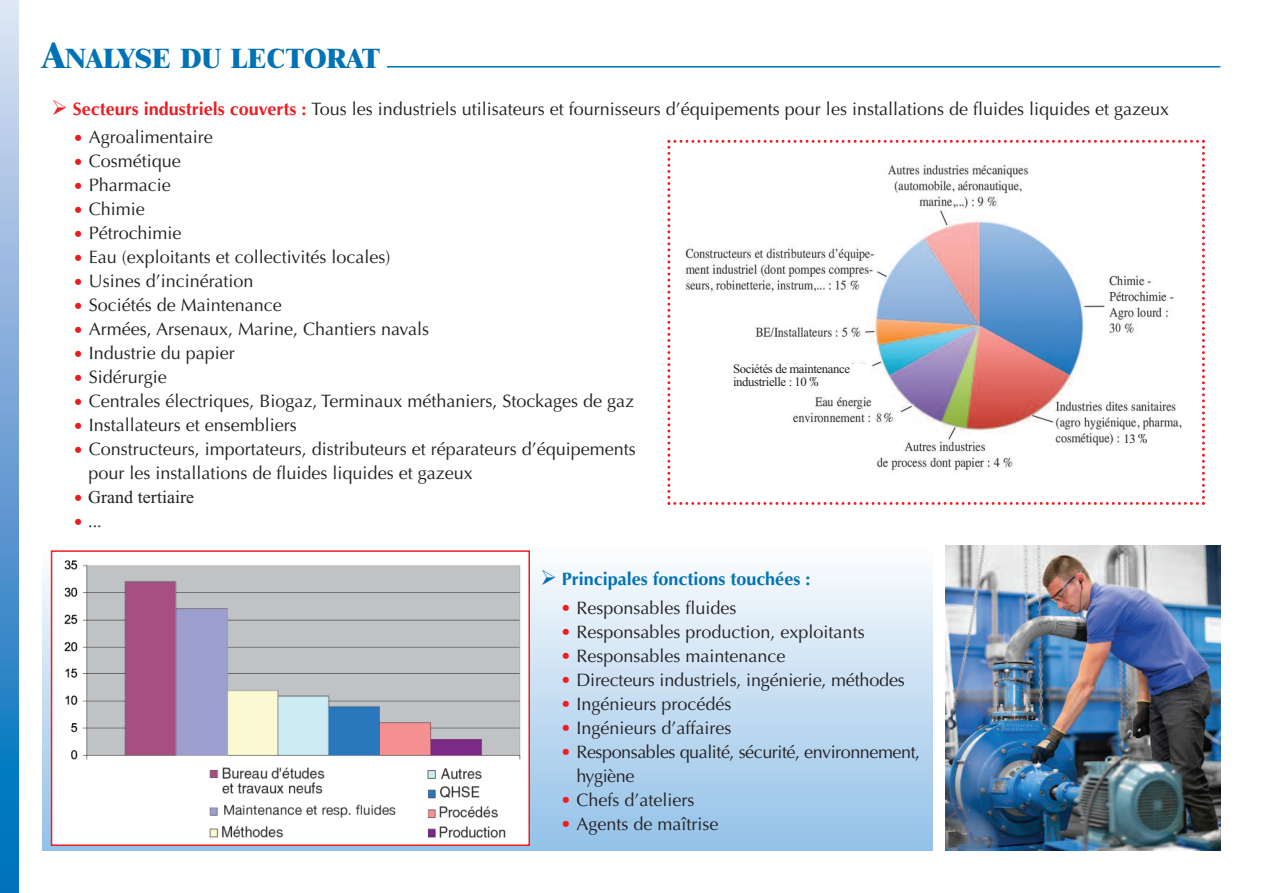
<style>
.page{position:relative;width:1263px;height:893px;background:#fff}
.page>*{position:absolute;margin:0;border:0;box-sizing:border-box;transform-origin:0 0}
.t1{font:800 27px "Times";color:#0072b5}
.t2{font:18px/24px "Optima LT";color:#231f20}
.t3{font:18px/24px "Optima LT";letter-spacing:-.025em;color:#231f20}
.t4{font:700 18px "Optima LT";color:#0072b5}
.t5{font:18px "Times New Roman";color:#231f20}
.t6{font:12.75px/13.5px "Times New Roman";letter-spacing:-.03em;color:#231f20}
.s1{font-size:36px}
.s2{color:#ee1d23}
.s3{font-weight:700;color:#ee1d23}
.s4{font-family:"Optima LT";color:#ee1d23}
.s5{font-family:"Bodoni Svty Two ITCTT"}
</style>
<div class="page">
<div style="left:43px;top:546px;width:889px;height:304px;background:linear-gradient(to bottom,#fcfdfe,#92c1e7)"></div>
<svg style="left:667px;top:140px;width:538px;height:365px"></svg>
<div style="left:52px;top:552px;width:476px;height:292px;background:#fff"></div>
<img style="left:64px;top:560px;width:457px;height:278px">
<div style="left:51px;top:550px;width:479px;height:296px;border:2px solid #ee1d23"></div>
<hr style="left:387px;top:66px;width:833px;height:2px;background:#0072b5">
<img style="left:946px;top:546px;width:274px;height:304px">
<svg style="left:0;top:0;width:18px;height:893px;background:#6aa3d5"></svg>
<div style="left:733px;top:364px;width:137px;height:29px;background:#fff"></div>
<div style="left:1123px;top:431px;width:28px;height:16px;background:#fff"></div>
<h1 class="t1" style="left:43px;top:49px;width:339px"><span class="s1">A</span>NALYSE DU LECTORAT</h1>
<p class="t2" style="left:52px;top:98px;width:1119px"><span class="s2">➢</span> <span class="s3">Secteurs industriels couverts :</span> Tous les industriels utilisateurs et fournisseurs d’équipements pour les installations de fluides liquides et gazeux</p>
<p class="t2" style="left:73px;top:127px;width:141px"><span class="s2">•</span> Agroalimentaire</p>
<p class="t2" style="left:73px;top:151px;width:109px"><span class="s2">•</span> Cosmétique</p>
<p class="t2" style="left:73px;top:175px;width:99px"><span class="s2">•</span> Pharmacie</p>
<p class="t2" style="left:73px;top:199px;width:73px"><span class="s2">•</span> Chimie</p>
<p class="t2" style="left:73px;top:223px;width:110px"><span class="s2">•</span> Pétrochimie</p>
<p class="t2" style="left:73px;top:247px;width:319px"><span class="s2">•</span> Eau (exploitants et collectivités locales)</p>
<p class="t2" style="left:73px;top:271px;width:182px"><span class="s2">•</span> Usines d’incinération</p>
<p class="t2" style="left:73px;top:295px;width:210px"><span class="s2">•</span> Sociétés de Maintenance</p>
<p class="t2" style="left:73px;top:319px;width:358px"><span class="s2">•</span> Armées, Arsenaux, Marine, Chantiers navals</p>
<p class="t2" style="left:73px;top:343px;width:163px"><span class="s2">•</span> Industrie du papier</p>
<p class="t2" style="left:73px;top:367px;width:95px"><span class="s2">•</span> Sidérurgie</p>
<p class="t2" style="left:73px;top:391px;width:563px"><span class="s2">•</span> Centrales électriques, Biogaz, Terminaux méthaniers, Stockages de gaz</p>
<p class="t2" style="left:73px;top:415px;width:225px"><span class="s2">•</span> Installateurs et ensembliers</p>
<p class="t2" style="left:88px;top:439px;width:549px;text-indent:-16px"><span class="s2">•</span> Constructeurs, importateurs, distributeurs et réparateurs d’équipements pour les installations de fluides liquides et gazeux</p>
<p class="t5" style="left:73px;top:490px;width:123px"><span class="s4">•</span> Grand tertiaire</p>
<p class="t5" style="left:73px;top:514px;width:30px"><span class="s4">•</span> ...</p>
<p class="t6" style="left:733px;top:362px;width:118px">Sociétés de maintenance industrielle : 10 <span class="s5">%</span></p>
<p class="t6" style="left:1123px;top:431px;width:25px">13<span class="s5">%</span></p>
<p class="t4" style="left:540px;top:572px;width:271px">➢ Principales fonctions touchées :</p>
<p class="t2" style="left:561px;top:597px;width:177px"><span class="s2">•</span> Responsables fluides</p>
<p class="t2" style="left:561px;top:621px;width:306px"><span class="s2">•</span> Responsables production, exploitants</p>
<p class="t2" style="left:561px;top:645px;width:226px"><span class="s2">•</span> Responsables maintenance</p>
<p class="t2" style="left:561px;top:669px;width:346px"><span class="s2">•</span> Directeurs industriels, ingénierie, méthodes</p>
<p class="t2" style="left:561px;top:693px;width:172px"><span class="s2">•</span> Ingénieurs procédés</p>
<p class="t2" style="left:561px;top:717px;width:172px"><span class="s2">•</span> Ingénieurs d’affaires</p>
<p class="t3" style="left:576px;top:741px;width:345px;text-indent:-16px"><span class="s2">•</span> Responsables qualité, sécurité, environnement, hygiène</p>
<p class="t2" style="left:561px;top:789px;width:135px"><span class="s2">•</span> Chefs d’ateliers</p>
<p class="t2" style="left:561px;top:813px;width:159px"><span class="s2">•</span> Agents de maîtrise</p>
</div>
